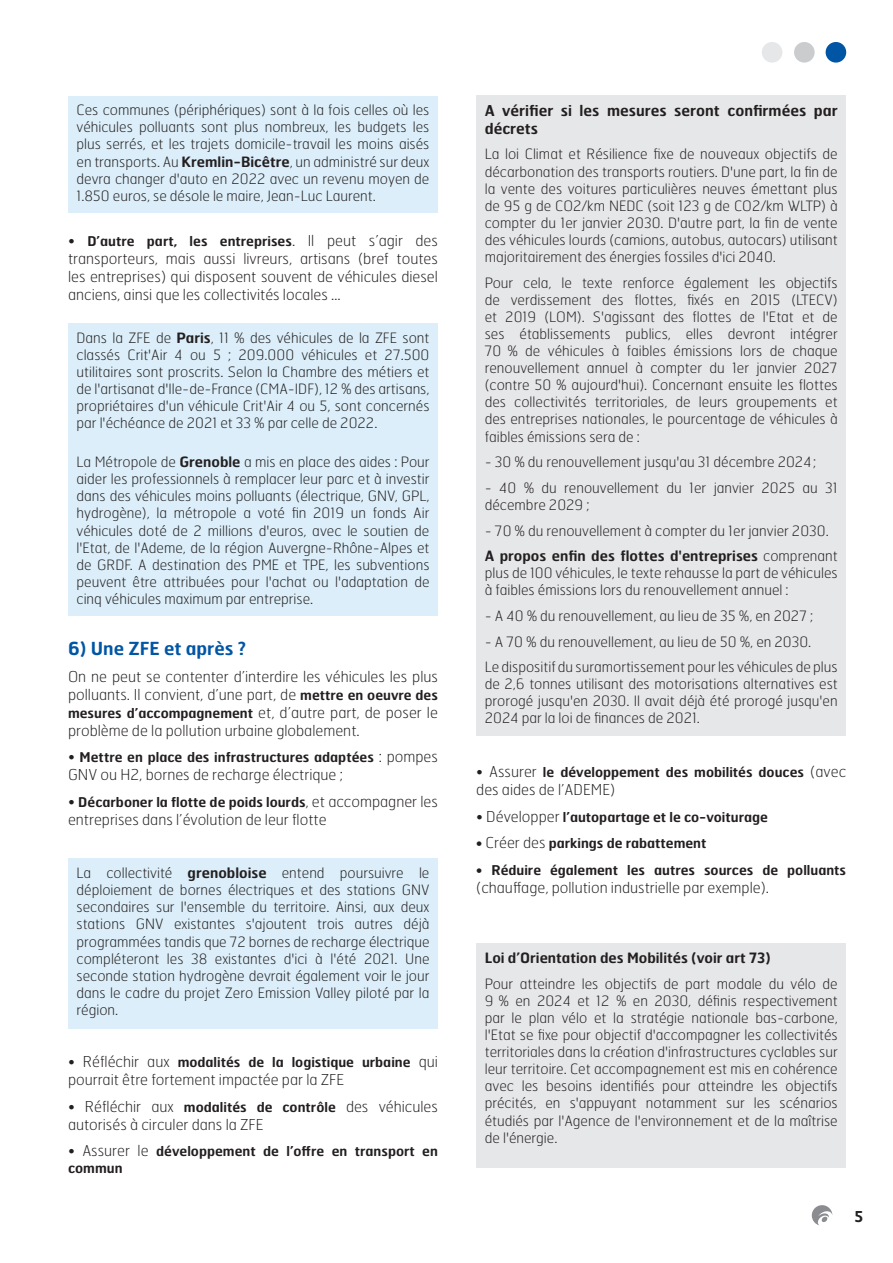
<style>
.page{position:relative;width:893px;height:1263px;background:#fff}
.page>*{position:absolute;margin:0;border:0;box-sizing:border-box;transform-origin:0 0}
.t1{font:600 18px "Hermes FB";color:#0155a5}
.t2{font:100 15px/18px "Hermes FB";color:#231f20;text-align:justify}
.t3{font:600 15px/18px "Hermes FB";color:#231f20}
.t4{font:100 14.25px/17.1px "Hermes FB";color:#231f20;text-align:justify}
.t5{font:600 14.25px "Hermes FB";color:#231f20}
.t6{font:600 13.5px/16.2px "Hermes FB";color:#231f20}
.s1{font-weight:600}
.s2{font-weight:100;font-size:15px}
.s3{font-weight:600;font-size:13.5px}
</style>
<div class="page">
<div style="left:826px;top:42px;width:20px;height:21px;background:#0155a5;border-radius:50%"></div>
<div style="left:794px;top:42px;width:21px;height:21px;background:#cbccce;border-radius:50%"></div>
<div style="left:762px;top:42px;width:20px;height:21px;background:#e6e7e9;border-radius:50%"></div>
<svg style="left:812px;top:1205px;width:20px;height:20px"></svg>
<div style="left:68px;top:323px;width:370px;height:125px;background:#dbeef9"></div>
<div style="left:68px;top:448px;width:370px;height:168px;background:#dbeef9"></div>
<div style="left:68px;top:96px;width:370px;height:117px;background:#dbeef9"></div>
<div style="left:68px;top:859px;width:370px;height:170px;background:#dbeef9"></div>
<div style="left:476px;top:96px;width:370px;height:640px;background:#e6e7e9"></div>
<div style="left:476px;top:943px;width:370px;height:225px;background:#e6e7e9"></div>
<p class="t4" style="left:77px;top:101px;width:354px">Ces communes (périphériques) sont à la fois celles où les véhicules polluants sont plus nombreux, les budgets les plus serrés, et les trajets domicile-travail les moins aisés en transports. Au <span class="s1">Kremlin-Bicêtre</span>, un administré sur deux devra changer d'auto en 2022 avec un revenu moyen de 1.850 euros, se désole le maire, Jean-Luc Laurent.</p>
<p class="t6" style="left:68px;top:232px;width:371px"><span class="s2">•</span> D’autre part, les entreprises<span class="s2">. Il peut s’agir des</span></p>
<p class="t2" style="left:68px;top:249px;width:371px">transporteurs, mais aussi livreurs, artisans (bref toutes les entreprises) qui disposent souvent de véhicules diesel anciens, ainsi que les collectivités locales …</p>
<p class="t4" style="left:77px;top:329px;width:354px">Dans la ZFE de <span class="s1">Paris</span>, 11 % des véhicules de la ZFE sont classés Crit'Air 4 ou 5 ; 209.000 véhicules et 27.500 utilitaires sont proscrits. Selon la Chambre des métiers et de l'artisanat d'Ile-de-France (CMA-IDF), 12 % des artisans, propriétaires d'un véhicule Crit'Air 4 ou 5, sont concernés par l'échéance de 2021 et 33 % par celle de 2022.</p>
<p class="t4" style="left:77px;top:453px;width:354px">La Métropole de <span class="s1">Grenoble</span> a mis en place des aides : Pour aider les professionnels à remplacer leur parc et à investir dans des véhicules moins polluants (électrique, GNV, GPL, hydrogène), la métropole a voté fin 2019 un fonds Air véhicules doté de 2 millions d'euros, avec le soutien de l'Etat, de l'Ademe, de la région Auvergne-Rhône-Alpes et de GRDF. A destination des PME et TPE, les subventions peuvent être attribuées pour l'achat ou l'adaptation de cinq véhicules maximum par entreprise.</p>
<p class="t1" style="left:68px;top:637px;width:179px">6) Une ZFE et après ?</p>
<p class="t2" style="left:68px;top:667px;width:371px">On ne peut se contenter d’interdire les véhicules les plus polluants. Il convient, d’une part, de <span class="s3">mettre en oeuvre des mesures d’accompagnement</span> et, d’autre part, de poser le problème de la pollution urbaine globalement.</p>
<p class="t6" style="left:68px;top:748px;width:371px"><span class="s2">•</span> Mettre en place des infrastructures adaptées <span class="s2">: pompes</span></p>
<p class="t2" style="left:68px;top:765px;width:276px">GNV ou H2, bornes de recharge électrique ;</p>
<p class="t6" style="left:68px;top:793px;width:371px"><span class="s2">•</span> Décarboner la flotte de poids lourds<span class="s2">, et accompagner les</span></p>
<p class="t2" style="left:68px;top:810px;width:260px">entreprises dans l’évolution de leur flotte</p>
<p class="t4" style="left:77px;top:864px;width:354px">La collectivité <span class="s1">grenobloise</span> entend poursuivre le déploiement de bornes électriques et des stations GNV secondaires sur l'ensemble du territoire. Ainsi, aux deux stations GNV existantes s'ajoutent trois autres déjà programmées tandis que 72 bornes de recharge électrique compléteront les 38 existantes d'ici à l'été 2021. Une seconde station hydrogène devrait également voir le jour dans le cadre du projet Zero Emission Valley piloté par la région.</p>
<p class="t6" style="left:68px;top:1054px;width:371px"><span class="s2">• Réfléchir aux</span> modalités de la logistique urbaine <span class="s2">qui</span></p>
<p class="t2" style="left:68px;top:1070px;width:278px">pourrait être fortement impactée par la ZFE</p>
<p class="t2" style="left:68px;top:1097px;width:371px">• Réfléchir aux <span class="s3">modalités de contrôle</span> des véhicules autorisés à circuler dans la ZFE</p>
<p class="t6" style="left:68px;top:1143px;width:371px"><span class="s2">• Assurer le</span> développement de l’offre en transport en commun</p>
<p class="t3" style="left:485px;top:101px;width:354px">A vérifier si les mesures seront confirmées par décrets</p>
<p class="t4" style="left:485px;top:145px;width:354px">La loi Climat et Résilience fixe de nouveaux objectifs de décarbonation des transports routiers. D'une part, la fin de la vente des voitures particulières neuves émettant plus de 95 g de CO2/km NEDC (soit 123 g de CO2/km WLTP) à compter du 1er janvier 2030. D'autre part, la fin de vente des véhicules lourds (camions, autobus, autocars) utilisant majoritairement des énergies fossiles d'ici 2040.</p>
<p class="t4" style="left:485px;top:274px;width:354px">Pour cela, le texte renforce également les objectifs de verdissement des flottes, fixés en 2015 (LTECV) et 2019 (LOM). S'agissant des flottes de l'Etat et de ses établissements publics, elles devront intégrer 70 % de véhicules à faibles émissions lors de chaque renouvellement annuel à compter du 1er janvier 2027 (contre 50 % aujourd'hui). Concernant ensuite les flottes des collectivités territoriales, de leurs groupements et des entreprises nationales, le pourcentage de véhicules à faibles émissions sera de :</p>
<p class="t4" style="left:485px;top:453px;width:333px">- 30 % du renouvellement jusqu'au 31 décembre 2024 ;</p>
<p class="t4" style="left:485px;top:479px;width:354px">- 40 % du renouvellement du 1er janvier 2025 au 31 décembre 2029 ;</p>
<p class="t4" style="left:485px;top:517px;width:354px;line-height:25.7px">- 70 % du renouvellement à compter du 1er janvier 2030.<br><span class="s1">A propos enfin des flottes d'entreprises</span> comprenant</p>
<p class="t4" style="left:485px;top:564px;width:354px">plus de 100 véhicules, le texte rehausse la part de véhicules à faibles émissions lors du renouvellement annuel :</p>
<p class="t4" style="left:485px;top:607px;width:330px">- A 40 % du renouvellement, au lieu de 35 %, en 2027 ;</p>
<p class="t4" style="left:485px;top:628px;width:354px;line-height:25.7px">- A 70 % du renouvellement, au lieu de 50 %, en 2030.<br>Le dispositif du suramortissement pour les véhicules de plus</p>
<p class="t4" style="left:485px;top:675px;width:354px">de 2,6 tonnes utilisant des motorisations alternatives est prorogé jusqu'en 2030. Il avait déjà été prorogé jusqu'en 2024 par la loi de finances de 2021.</p>
<p class="t6" style="left:476px;top:763px;width:371px"><span class="s2">• Assurer</span> le développement des mobilités douces <span class="s2">(avec</span></p>
<p class="t2" style="left:476px;top:780px;width:141px">des aides de l’ADEME)</p>
<p class="t6" style="left:476px;top:808px;width:293px"><span class="s2">• Développer</span> l’autopartage et le co-voiturage</p>
<p class="t6" style="left:476px;top:835px;width:232px">• <span class="s2">Créer des</span> parkings de rabattement</p>
<p class="t6" style="left:476px;top:861px;width:371px">• Réduire également les autres sources de polluants</p>
<p class="t2" style="left:476px;top:878px;width:294px">(chauffage, pollution industrielle par exemple).</p>
<p class="t5" style="left:485px;top:949px;width:288px">Loi d’Orientation des Mobilités (voir art 73)</p>
<p class="t4" style="left:485px;top:974px;width:354px">Pour atteindre les objectifs de part modale du vélo de 9 % en 2024 et 12 % en 2030, définis respectivement par le plan vélo et la stratégie nationale bas-carbone, l'Etat se fixe pour objectif d'accompagner les collectivités territoriales dans la création d'infrastructures cyclables sur leur territoire. Cet accompagnement est mis en cohérence avec les besoins identifiés pour atteindre les objectifs précités, en s'appuyant notamment sur les scénarios étudiés par l'Agence de l'environnement et de la maîtrise de l'énergie.</p>
<p class="t3" style="left:854px;top:1207px;width:10px">5</p>
</div>
